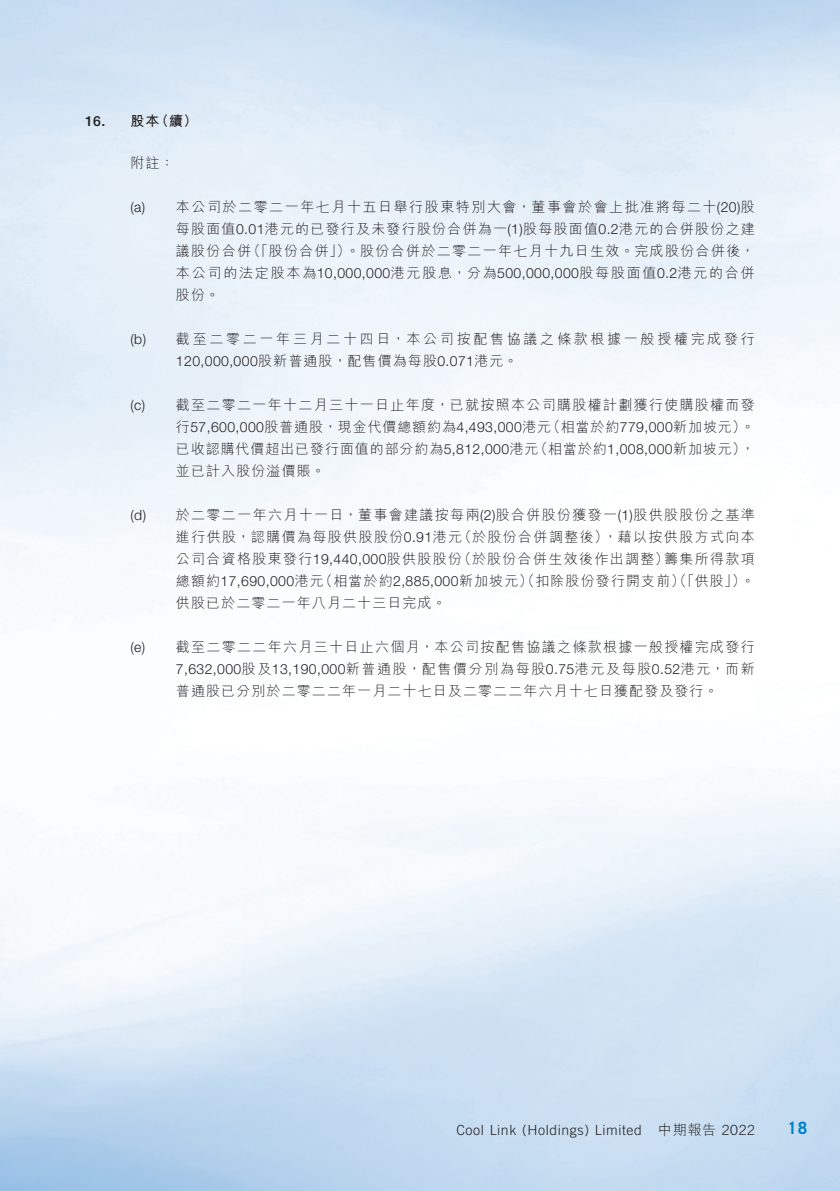
<style>
.page{position:relative;width:840px;height:1191px;background:#fff}
.page>*{position:absolute;margin:0;border:0;box-sizing:border-box;transform-origin:0 0}
.t1{font:700 17px "Trade Gothic LT Std";color:#0082c8}
.t2{font:300 14px/22px "M Hei HK";letter-spacing:.095em;color:#231f20;text-align:right}
.t3{font:300 14px "Helvetica Neue LT Std";letter-spacing:.03em;color:#231f20}
.t4{font:300 14px/22px "M Hei HK";letter-spacing:.125em;color:#231f20}
.t5{font:300 14px/22px "M Hei HK";letter-spacing:.065em;color:#231f20}
.t6{font:300 14px "M Hei HK";letter-spacing:.195em;color:#231f20}
.t7{font:300 14px "Trade Gothic LT Std";letter-spacing:.04em;color:#231f20}
.t8{font:300 14px "M Hei HK";letter-spacing:.06em;color:#231f20}
.t9{font:700 14px "M Hei HK";color:#231f20}
.t10{font:500 14px "Helvetica Neue LT Std";color:#231f20}
.s1{font-family:"Helvetica Neue LT Std"}
.s2{font-family:"M Hei HK"}
.s3{font-family:"Trade Gothic LT Std"}
</style>
<div class="page">
<p class="t10" style="left:85px;top:113px;width:22px">16.</p>
<p class="t9" style="left:155px;top:111px;width:44px">（續(</p>
<p class="t9" style="left:130px;top:111px;width:31px">股本</p>
<p class="t2" style="left:130px;top:152px;width:45px">附註：</p>
<p class="t3" style="left:130px;top:198px;width:16px">a( )</p>
<p class="t3" style="left:130px;top:330px;width:17px">b( )</p>
<p class="t3" style="left:130px;top:396px;width:16px">c( )</p>
<p class="t3" style="left:130px;top:506px;width:17px">d( )</p>
<p class="t3" style="left:130px;top:638px;width:16px">e( )</p>
<p class="t2" style="left:176px;top:196px;width:580px">本公司於二零二一年七月十五日舉行股東特別大會，董事會於會上批准將每二十<span class="s1">(20</span> 股<span class="s1">)</span></p>
<p class="t2" style="left:176px;top:218px;width:580px">每股面值<span class="s1">0.01</span>港元的已發行及未發行股份合併為一 <span class="s1">)1(</span> 股每股面值<span class="s1">0.2</span>港元的合併股份之建（「股份合併」）。股份合併於二零二一年七月十九日生效。完成股份合併後，</p>
<p class="t4" style="left:176px;top:240px;width:580px">議股份合併<br>本公司的法定股本為<span class="s1">10,000,000</span>港元股息，分為<span class="s1">500,000,000</span>股每股面值<span class="s1">0.2</span>港元的合併股份。</p>
<p class="t6" style="left:176px;top:332px;width:580px">截至二零二一年三月二十四日，本公司按配售協議之條款根據一般授權完成發行</p>
<p class="t3" style="left:176px;top:352px;width:343px">120,000,000<span class="s2">股新普通股，配售價為每股</span>0.071<span class="s2">港元。</span></p>
<p class="t2" style="left:176px;top:394px;width:580px">截至二零二一年十二月三十一日止年度，已就按照本公司購股權計劃獲行使購股權而發</p>
<p class="t8" style="left:546px;top:420px;width:201px">（相當於約<span class="s1">779,000</span>新加坡元(</p>
<p class="t3" style="left:176px;top:418px;width:376px"><span class="s2">行</span>57,600,000<span class="s2">股普通股，現金代價總額約為</span>4,493,000<span class="s2">港元</span></p>
<p class="t2" style="left:740px;top:416px;width:15px">。</p>
<p class="t5" style="left:533px;top:438px;width:214px">（相當於約<span class="s1">1,008,000</span>新加坡元(</p>
<p class="t5" style="left:176px;top:438px;width:364px">已收認購代價超出已發行面值的部分約為<span class="s1">5,812,000</span>港元並已計入股份溢價賬。</p>
<p class="t2" style="left:176px;top:504px;width:580px">於二零二一年六月十一日，董事會建議按每兩 <span class="s1">)2(</span> 股合併股份獲發一 <span class="s1">)1(</span> 股供股股份之基準</p>
<p class="t2" style="left:740px;top:438px;width:15px">，</p>
<p class="t2" style="left:457px;top:526px;width:152px">（於股份合併調整後）</p>
<p class="t2" style="left:176px;top:526px;width:287px">進行供股，認購價為每股供股股份<span class="s1">0.91</span>港元</p>
<p class="t2" style="left:603px;top:526px;width:153px">，藉以按供股方式向本</p>
<p class="t2" style="left:457px;top:547px;width:212px">（於股份合併生效後作出調整）</p>
<p class="t2" style="left:176px;top:547px;width:287px">公司合資格股東發行<span class="s1">19,440,000</span>股供股股份</p>
<p class="t2" style="left:664px;top:547px;width:92px">籌集所得款項</p>
<p class="t2" style="left:319px;top:569px;width:428px">（相當於約<span class="s1">2,885,000</span>新加坡元）（扣除股份發行開支前）（「供股 (「</p>
<p class="t3" style="left:176px;top:572px;width:149px"><span class="s2">總額約</span>17,690,000<span class="s2">港元</span></p>
<p class="t2" style="left:176px;top:591px;width:271px">供股已於二零二一年八月二十三日完成。</p>
<p class="t2" style="left:176px;top:635px;width:580px">截至二零二二年六月三十日止六個月，本公司按配售協議之條款根據一般授權完成發行</p>
<p class="t2" style="left:740px;top:569px;width:15px">。</p>
<p class="t3" style="left:176px;top:660px;width:580px">7,632,000<span class="s2">股及</span>13,190,000<span class="s2">新普通股，配售價分別為每股</span>0.75<span class="s2">港元及每股</span>0.52<span class="s2">港元，而新</span></p>
<p class="t2" style="left:176px;top:679px;width:543px">普通股已分別於二零二二年一月二十七日及二零二二年六月十七日獲配發及發行。</p>
<p class="t7" style="left:456px;top:1121px;width:187px">Cool Link (Holdings) Limited</p>
<p class="t2" style="left:658px;top:1119px;width:98px">中期報告 <span class="s3">2022</span></p>
<p class="t1" style="left:787px;top:1117px;width:21px">18</p>
</div>
